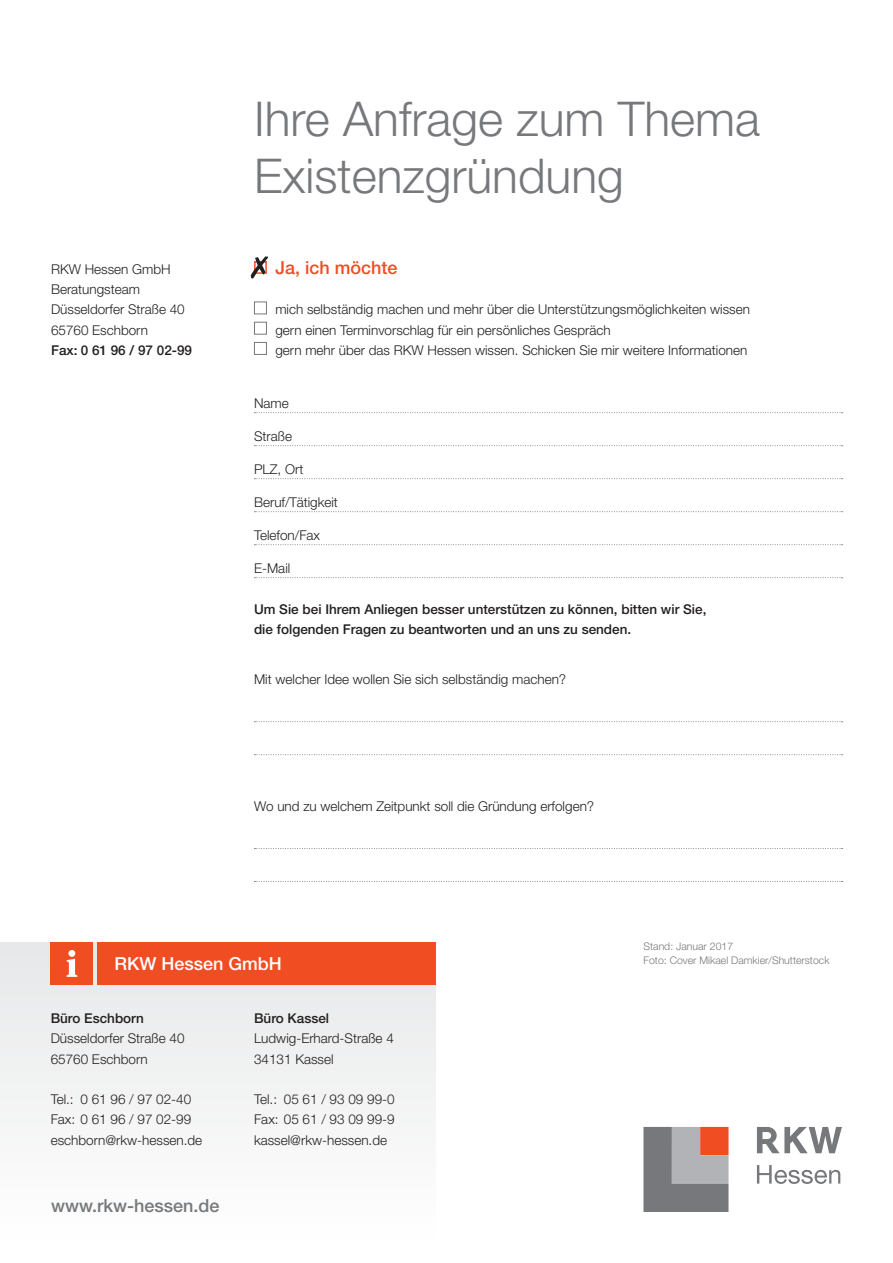
<style>
.page{position:relative;width:893px;height:1263px;background:#fff}
.page>*{position:absolute;margin:0;border:0;box-sizing:border-box;transform-origin:0 0}
.Headline{font:300 48px/57px "Helvetica Neue LT Std";color:#76787b}
.t1{font:500 18px "Helvetica Neue LT Std";color:#76787b}
.Subline{font:500 18px "Helvetica Neue LT Std";color:#fff}
.Subline-2{font:500 18px "Helvetica Neue LT Std";color:#f04d22}
.Text{font:300 13.5px "Helvetica Neue LT Std";color:#231f20}
.Bullet{font:300 13.5px "Helvetica Neue LT Std";color:#231f20}
.Fett{font:500 13.5px/20.2px "Helvetica Neue LT Std";color:#231f20}
.Text-2{font:500 13.5px "Helvetica Neue LT Std";color:#231f20}
.Bullet-2{font:300 10.5px "Helvetica Neue LT Std";color:#76787b}
</style>
<div class="page">
<div style="left:0;top:942px;width:436px;height:295px;background:#f4f4f5"></div>
<svg style="left:254px;top:412px;width:589px;height:1px"></svg>
<svg style="left:254px;top:445px;width:589px;height:1px"></svg>
<svg style="left:254px;top:478px;width:589px;height:1px"></svg>
<svg style="left:254px;top:511px;width:589px;height:1px"></svg>
<svg style="left:254px;top:544px;width:589px;height:1px"></svg>
<svg style="left:254px;top:577px;width:589px;height:1px"></svg>
<svg style="left:254px;top:721px;width:589px;height:1px"></svg>
<svg style="left:254px;top:754px;width:589px;height:1px"></svg>
<svg style="left:254px;top:848px;width:589px;height:1px"></svg>
<svg style="left:254px;top:881px;width:589px;height:1px"></svg>
<div style="left:254px;top:302px;width:13px;height:12px;border:1px solid #76787b"></div>
<div style="left:254px;top:322px;width:13px;height:13px;border:1px solid #76787b"></div>
<div style="left:254px;top:342px;width:13px;height:13px;border:1px solid #76787b"></div>
<svg style="left:643px;top:1127px;width:85px;height:85px;background:#988886"></svg>
<svg style="left:757px;top:1127px;width:85px;height:26px"></svg>
<svg style="left:757px;top:1165px;width:83px;height:19px"></svg>
<div style="left:97px;top:942px;width:339px;height:43px;background:#f04d22"></div>
<div style="left:51px;top:942px;width:42px;height:43px;background:#f04d22"></div>
<svg style="left:67px;top:950px;width:10px;height:27px"></svg>
<svg style="left:251px;top:256px;width:17px;height:22px"></svg>
<p class="Text" style="left:51px;top:261px;width:121px">RKW Hessen GmbH</p>
<p class="Text" style="left:51px;top:281px;width:91px">Beratungsteam</p>
<p class="Text" style="left:51px;top:301px;width:135px">Düsseldorfer Straße 40</p>
<p class="Text" style="left:51px;top:321px;width:99px">65760 Eschborn</p>
<p class="Fett" style="left:51px;top:340px;width:143px">Fax: 0 61 96 / 97 02-99</p>
<p class="Headline" style="left:254px;top:90px;width:507px">Ihre Anfrage zum Thema<br>Existenzgründung</p>
<p class="Subline-2" style="left:275px;top:257px;width:124px">Ja, ich möchte</p>
<p class="Bullet" style="left:275px;top:301px;width:476px">mich selbständig machen und mehr über die Unterstützungsmöglichkeiten wissen</p>
<p class="Bullet" style="left:275px;top:321px;width:337px">gern einen Terminvorschlag für ein persönliches Gespräch</p>
<p class="Bullet" style="left:275px;top:342px;width:474px">gern mehr über das RKW Hessen wissen. Schicken Sie mir weitere Informationen</p>
<p class="Bullet" style="left:254px;top:395px;width:36px">Name</p>
<p class="Bullet" style="left:254px;top:428px;width:40px">Straße</p>
<p class="Bullet" style="left:254px;top:461px;width:51px">PLZ, Ort</p>
<p class="Bullet" style="left:254px;top:494px;width:85px">Beruf/Tätigkeit</p>
<p class="Bullet" style="left:254px;top:527px;width:68px">Telefon/Fax</p>
<p class="Bullet" style="left:254px;top:560px;width:38px">E-Mail</p>
<p class="Fett" style="left:254px;top:598px;width:454px">Um Sie bei Ihrem Anliegen besser unterstützen zu können, bitten wir Sie, die folgenden Fragen zu beantworten und an uns zu senden.</p>
<p class="Text" style="left:254px;top:671px;width:314px">Mit welcher Idee wollen Sie sich selbständig machen?</p>
<p class="Bullet" style="left:254px;top:798px;width:342px">Wo und zu welchem Zeitpunkt soll die Gründung erfolgen?</p>
<p class="Subline" style="left:114px;top:953px;width:169px">RKW Hessen GmbH</p>
<p class="Fett" style="left:51px;top:1008px;width:95px">Büro Eschborn</p>
<p class="Text" style="left:51px;top:1030px;width:135px">Düsseldorfer Straße 40</p>
<p class="Text" style="left:51px;top:1050px;width:99px">65760 Eschborn</p>
<p class="Text" style="left:51px;top:1091px;width:142px">Tel.: 0 61 96 / 97 02-40</p>
<p class="Text" style="left:51px;top:1111px;width:142px">Fax: 0 61 96 / 97 02-99</p>
<p class="Text" style="left:51px;top:1131px;width:153px">eschborn@rkw-hessen.de</p>
<p class="t1" style="left:51px;top:1195px;width:170px">www.rkw-hessen.de</p>
<p class="Text-2" style="left:254px;top:1010px;width:77px">Büro Kassel</p>
<p class="Text" style="left:254px;top:1030px;width:141px">Ludwig-Erhard-Straße 4</p>
<p class="Text" style="left:254px;top:1050px;width:81px">34131 Kassel</p>
<p class="Text" style="left:254px;top:1091px;width:142px">Tel.: 05 61 / 93 09 99-0</p>
<p class="Text" style="left:254px;top:1111px;width:142px">Fax: 05 61 / 93 09 99-9</p>
<p class="Text" style="left:254px;top:1131px;width:135px">kassel@rkw-hessen.de</p>
<p class="Bullet-2" style="left:643px;top:939px;width:91px">Stand: Januar 2017</p>
<p class="Bullet-2" style="left:643px;top:954px;width:188px">Foto: Cover Mikael Damkier/Shutterstock</p>
</div>
